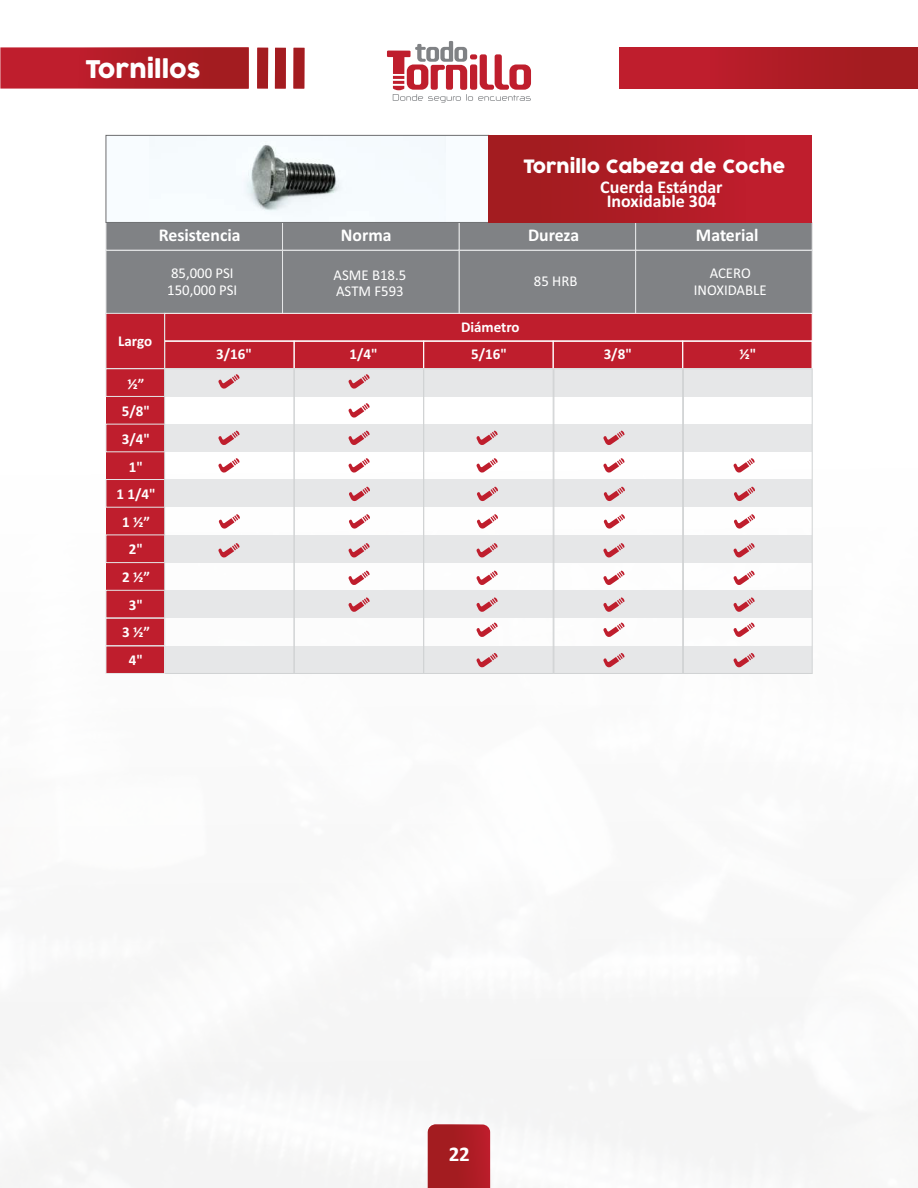
<style>
.page{position:relative;width:918px;height:1188px;background:#fff}
.page>*{position:absolute;margin:0;border:0;box-sizing:border-box;transform-origin:0 0}
.t1{font:24px "Cocogoose";color:#fff}
.t2{font:700 21px "Calibri";color:#fff}
.t3{font:18.15px "Cocogoose";color:#fff}
.t4{font:700 18px/14.5px "Calibri";color:#fff;text-align:center}
.t5{font:700 15px/27.6px "Calibri";color:#fff;text-align:center}
.t6{font:15px/16.6px "Calibri";color:#fff}
</style>
<div class="page">
<img style="left:0;top:47px;width:910px;height:1141px">
<div style="left:459px;top:250px;width:177px;height:65px;background:#808285"></div>
<div style="left:282px;top:250px;width:178px;height:65px;background:#808285;border:1px solid #e6e7e8"></div>
<div style="left:106px;top:250px;width:177px;height:65px;background:#808285;border:1px solid #e6e7e8"></div>
<div style="left:635px;top:250px;width:178px;height:65px;background:#808285;border:1px solid #e6e7e8"></div>
<div style="left:459px;top:222px;width:177px;height:29px;background:#808285;border:1px solid #e6e7e8"></div>
<div style="left:282px;top:222px;width:178px;height:29px;background:#808285;border:1px solid #e6e7e8"></div>
<div style="left:106px;top:222px;width:177px;height:29px;background:#808285;border:1px solid #e6e7e8"></div>
<div style="left:635px;top:222px;width:178px;height:29px;background:#808285;border:1px solid #e6e7e8"></div>
<div style="left:165px;top:646px;width:647px;height:27px;background:#e6e7e8"></div>
<div style="left:164px;top:341px;width:649px;height:28px;background:#bf1e2d"></div>
<div style="left:164px;top:313px;width:649px;height:28px;background:#bf1e2d;border:1px solid #fff"></div>
<div style="left:294px;top:341px;width:130px;height:28px;border:1px solid #fff"></div>
<div style="left:164px;top:341px;width:131px;height:28px;border:1px solid #fff"></div>
<div style="left:423px;top:341px;width:131px;height:28px;border:1px solid #fff"></div>
<div style="left:553px;top:341px;width:130px;height:28px;border:1px solid #fff"></div>
<div style="left:682px;top:341px;width:131px;height:28px;border:1px solid #fff"></div>
<div style="left:165px;top:590px;width:647px;height:28px;background:#e6e7e8"></div>
<div style="left:165px;top:535px;width:647px;height:28px;background:#e6e7e8"></div>
<div style="left:165px;top:480px;width:647px;height:27px;background:#e6e7e8"></div>
<div style="left:165px;top:424px;width:647px;height:28px;background:#e6e7e8"></div>
<div style="left:165px;top:369px;width:647px;height:27px;background:#e6e7e8"></div>
<div style="left:106px;top:313px;width:59px;height:56px;background:#bf1e2d;border:1px solid #e6e7e8"></div>
<div style="left:106px;top:135px;width:383px;height:87px;background:#f8fcff"></div>
<img style="left:247px;top:145px;width:92px;height:66px">
<div style="left:106px;top:135px;width:383px;height:88px;border:1px solid #6d6e70"></div>
<div style="left:489px;top:135px;width:323px;height:87px;background:linear-gradient(to right,#9f1b1e,#c31e2f)"></div>
<svg style="left:218px;top:458px;width:22px;height:15px"></svg>
<svg style="left:218px;top:431px;width:22px;height:14px"></svg>
<div style="left:106px;top:369px;width:59px;height:304px;background:#bf1e2d"></div>
<div style="left:106px;top:590px;width:59px;height:28px;border:1px solid #e6e7e8"></div>
<div style="left:106px;top:534px;width:59px;height:29px;border:1px solid #e6e7e8"></div>
<div style="left:106px;top:479px;width:59px;height:29px;border:1px solid #e6e7e8"></div>
<div style="left:106px;top:368px;width:59px;height:29px;border:1px solid #e6e7e8"></div>
<div style="left:164px;top:368px;width:131px;height:306px;border:1px solid #d1d3d4"></div>
<div style="left:294px;top:368px;width:130px;height:306px;border:1px solid #d1d3d4"></div>
<div style="left:423px;top:368px;width:131px;height:306px;border:1px solid #d1d3d4"></div>
<div style="left:682px;top:368px;width:131px;height:306px;border:1px solid #d1d3d4"></div>
<div style="left:553px;top:368px;width:131px;height:306px;border:1px solid #d1d3d4"></div>
<svg style="left:218px;top:543px;width:22px;height:15px"></svg>
<svg style="left:219px;top:514px;width:21px;height:15px"></svg>
<div style="left:106px;top:618px;width:59px;height:28px;border:1px solid #e6e7e8"></div>
<svg style="left:218px;top:374px;width:22px;height:15px"></svg>
<svg style="left:349px;top:458px;width:21px;height:15px"></svg>
<svg style="left:349px;top:431px;width:21px;height:14px"></svg>
<svg style="left:349px;top:571px;width:21px;height:14px"></svg>
<svg style="left:349px;top:543px;width:21px;height:15px"></svg>
<svg style="left:349px;top:514px;width:21px;height:15px"></svg>
<svg style="left:349px;top:487px;width:21px;height:14px"></svg>
<svg style="left:349px;top:597px;width:21px;height:15px"></svg>
<svg style="left:349px;top:403px;width:21px;height:15px"></svg>
<svg style="left:349px;top:374px;width:21px;height:15px"></svg>
<svg style="left:477px;top:458px;width:21px;height:15px"></svg>
<svg style="left:477px;top:431px;width:21px;height:14px"></svg>
<svg style="left:477px;top:571px;width:21px;height:14px"></svg>
<svg style="left:477px;top:543px;width:21px;height:15px"></svg>
<svg style="left:477px;top:514px;width:21px;height:15px"></svg>
<svg style="left:477px;top:487px;width:21px;height:14px"></svg>
<svg style="left:477px;top:597px;width:21px;height:15px"></svg>
<svg style="left:477px;top:623px;width:21px;height:14px"></svg>
<svg style="left:603px;top:458px;width:22px;height:15px"></svg>
<svg style="left:603px;top:431px;width:22px;height:14px"></svg>
<svg style="left:603px;top:571px;width:22px;height:14px"></svg>
<svg style="left:603px;top:543px;width:22px;height:15px"></svg>
<svg style="left:604px;top:514px;width:21px;height:15px"></svg>
<svg style="left:604px;top:487px;width:21px;height:14px"></svg>
<svg style="left:603px;top:597px;width:22px;height:15px"></svg>
<svg style="left:603px;top:623px;width:22px;height:14px"></svg>
<svg style="left:734px;top:458px;width:21px;height:15px"></svg>
<svg style="left:734px;top:571px;width:21px;height:14px"></svg>
<svg style="left:734px;top:543px;width:21px;height:15px"></svg>
<svg style="left:734px;top:514px;width:21px;height:15px"></svg>
<svg style="left:734px;top:487px;width:21px;height:14px"></svg>
<svg style="left:734px;top:597px;width:21px;height:15px"></svg>
<svg style="left:734px;top:623px;width:21px;height:14px"></svg>
<div style="left:106px;top:645px;width:59px;height:29px;border:1px solid #e6e7e8"></div>
<svg style="left:477px;top:653px;width:21px;height:15px"></svg>
<svg style="left:603px;top:653px;width:22px;height:15px"></svg>
<svg style="left:734px;top:653px;width:21px;height:15px"></svg>
<svg style="left:428px;top:1125px;width:62px;height:63px;background:#aa1d23"></svg>
<svg style="left:387px;top:41px;width:144px;height:62px"></svg>
<svg style="left:0;top:47px;width:304px;height:42px;background:#b73139"></svg>
<div style="left:619px;top:47px;width:299px;height:42px;background:linear-gradient(to right,#c51e30,#9f1b1e)"></div>
<h1 class="t1" style="left:85px;top:58px;width:117px">Tornillos</h1>
<p class="t4" style="left:159px;top:229px;width:83px">Resistencia</p>
<p class="t6" style="left:167px;top:266px;width:72px">85,000 PSI<br>150,000 PSI</p>
<p class="t5" style="left:118px;top:328px;width:35px">Largo</p>
<p class="t5" style="left:216px;top:341px;width:37px">3/16"</p>
<p class="t5" style="left:116px;top:371px;width:41px">½”<br>5/8"<br>3/4"<br>1"<br>1 1/4"<br>1 ½”<br>2"<br>2 ½”<br>3"<br>3 ½”<br>4"</p>
<p class="t4" style="left:341px;top:229px;width:52px">Norma</p>
<p class="t6" style="left:334px;top:268px;width:74px">ASME B18.5<br>ASTM F593</p>
<p class="t3" style="left:523px;top:158px;width:264px">Tornillo Cabeza de Coche</p>
<p class="t4" style="left:600px;top:181px;width:124px">Cuerda Estándar<br>Inoxidable 304</p>
<p class="t4" style="left:528px;top:229px;width:53px">Dureza</p>
<p class="t6" style="left:534px;top:274px;width:45px">85 HRB</p>
<p class="t5" style="left:461px;top:315px;width:60px">Diámetro</p>
<p class="t4" style="left:696px;top:229px;width:64px">Material</p>
<p class="t6" style="left:694px;top:266px;width:74px;text-align:center">ACERO<br>INOXIDABLE</p>
<p class="t5" style="left:350px;top:341px;width:30px">1/4"</p>
<p class="t5" style="left:471px;top:341px;width:37px">5/16"</p>
<p class="t5" style="left:604px;top:341px;width:30px">3/8"</p>
<p class="t5" style="left:740px;top:341px;width:18px">½"</p>
<h2 class="t2" style="left:449px;top:1146px;width:23px">22</h2>
</div>
